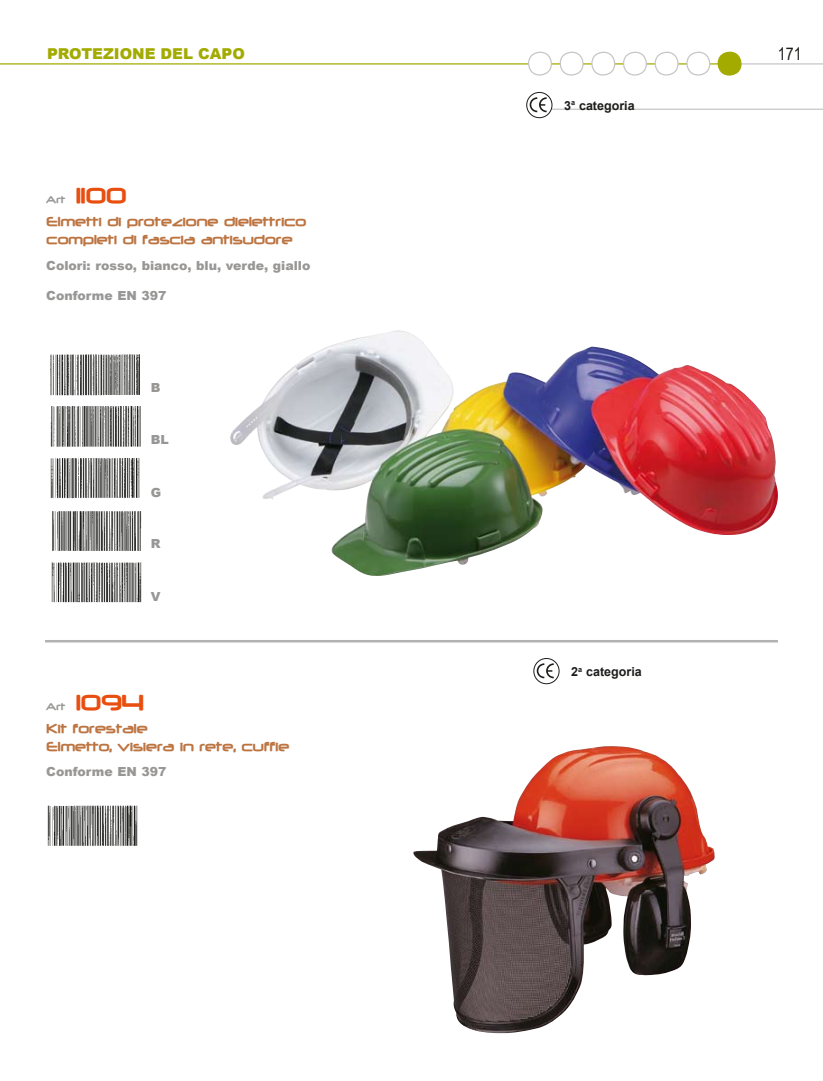
<style>
.page{position:relative;width:823px;height:1081px;background:#fff}
.page>*{position:absolute;margin:0;border:0;box-sizing:border-box;transform-origin:0 0}
.t1{font:700 25px "Neuropol";color:#e84e0f}
.t2{font:17.5px "Arial Narrow";color:#1d1d1b}
.t3{font:700 15px/18px "Neuropol";color:#bc7441}
.t4{font:900 15px "Arial";color:#a3aa00}
.t5{font:900 12.5px "Arial";color:#989796}
.t6{font:700 12.5px "Arial";color:#1d1d1b}
.t7{font:700 11.25px "Neuropol";color:#989796}
</style>
<div class="page">
<hr style="left:740px;top:63px;width:82px;height:2px;background:#c6c6c6">
<hr style="left:527px;top:109px;width:295px;height:1px;background:#c6c6c6">
<hr style="left:0;top:63px;width:728px;height:2px;background:#a3aa00">
<img style="left:413px;top:747px;width:293px;height:286px">
<img style="left:230px;top:330px;width:548px;height:246px">
<hr style="left:45px;top:640px;width:732px;height:2px;background:#b2b2b2">
<svg style="left:526px;top:92px;width:25px;height:26px"></svg>
<div style="left:526px;top:92px;width:26px;height:26px;border:1px solid #1d1d1b;border-radius:50%"></div>
<svg style="left:529px;top:97px;width:17px;height:15px"></svg>
<svg style="left:533px;top:658px;width:25px;height:26px"></svg>
<div style="left:533px;top:658px;width:26px;height:26px;border:1px solid #1d1d1b;border-radius:50%"></div>
<svg style="left:536px;top:663px;width:17px;height:15px"></svg>
<img style="left:47px;top:805px;width:91px;height:41px">
<img style="left:50px;top:354px;width:90px;height:42px">
<img style="left:50px;top:406px;width:91px;height:41px">
<img style="left:50px;top:458px;width:90px;height:41px">
<img style="left:52px;top:511px;width:90px;height:40px">
<img style="left:51px;top:562px;width:91px;height:41px">
<div style="left:654px;top:52px;width:23px;height:23px;background:#fff;border-radius:50%"></div>
<div style="left:654px;top:52px;width:24px;height:24px;border:1px solid #c6c6c6;border-radius:50%"></div>
<div style="left:717px;top:52px;width:23px;height:23px;background:#a3aa00;border-radius:50%"></div>
<div style="left:717px;top:52px;width:24px;height:24px;border:1px solid #a3aa00;border-radius:50%"></div>
<div style="left:686px;top:52px;width:23px;height:23px;background:#fff;border-radius:50%"></div>
<div style="left:686px;top:52px;width:24px;height:24px;border:1px solid #c6c6c6;border-radius:50%"></div>
<div style="left:623px;top:52px;width:23px;height:23px;background:#fff;border-radius:50%"></div>
<div style="left:622px;top:52px;width:24px;height:24px;border:1px solid #c6c6c6;border-radius:50%"></div>
<div style="left:591px;top:52px;width:23px;height:23px;background:#fff;border-radius:50%"></div>
<div style="left:591px;top:52px;width:24px;height:24px;border:1px solid #c6c6c6;border-radius:50%"></div>
<div style="left:560px;top:52px;width:22px;height:23px;background:#fff;border-radius:50%"></div>
<div style="left:559px;top:52px;width:24px;height:24px;border:1px solid #c6c6c6;border-radius:50%"></div>
<div style="left:528px;top:52px;width:23px;height:23px;background:#fff;border-radius:50%"></div>
<div style="left:527px;top:52px;width:24px;height:24px;border:1px solid #c6c6c6;border-radius:50%"></div>
<p class="t4" style="left:47px;top:45px;width:199px">PROTEZIONE DEL CAPO</p>
<p class="t2" style="left:777px;top:43px;width:25px">171</p>
<p class="t7" style="left:46px;top:193px;width:21px">Art</p>
<h1 class="t1" style="left:75px;top:182px;width:52px">1100</h1>
<p class="t3" style="left:46px;top:212px;width:261px">Elmetti di protezione dielettrico completi di fascia antisudore</p>
<p class="t5" style="left:46px;top:258px;width:265px">Colori: rosso, bianco, blu, verde, giallo</p>
<p class="t5" style="left:46px;top:288px;width:122px">Conforme EN 397</p>
<p class="t5" style="left:151px;top:381px;width:11px">B</p>
<p class="t5" style="left:151px;top:433px;width:20px">BL</p>
<p class="t5" style="left:151px;top:486px;width:12px">G</p>
<p class="t5" style="left:151px;top:537px;width:11px">R</p>
<p class="t5" style="left:151px;top:589px;width:11px">V</p>
<p class="t7" style="left:46px;top:701px;width:21px">Art</p>
<h1 class="t1" style="left:75px;top:689px;width:69px">1094</h1>
<p class="t3" style="left:46px;top:720px;width:244px">Kit forestale<br>Elmetto, visiera in rete, cuffie</p>
<p class="t5" style="left:46px;top:765px;width:122px">Conforme EN 397</p>
<p class="t6" style="left:564px;top:98px;width:72px">3<sup>a</sup> categoria</p>
<p class="t6" style="left:571px;top:664px;width:72px">2<sup>a</sup> categoria</p>
</div>
